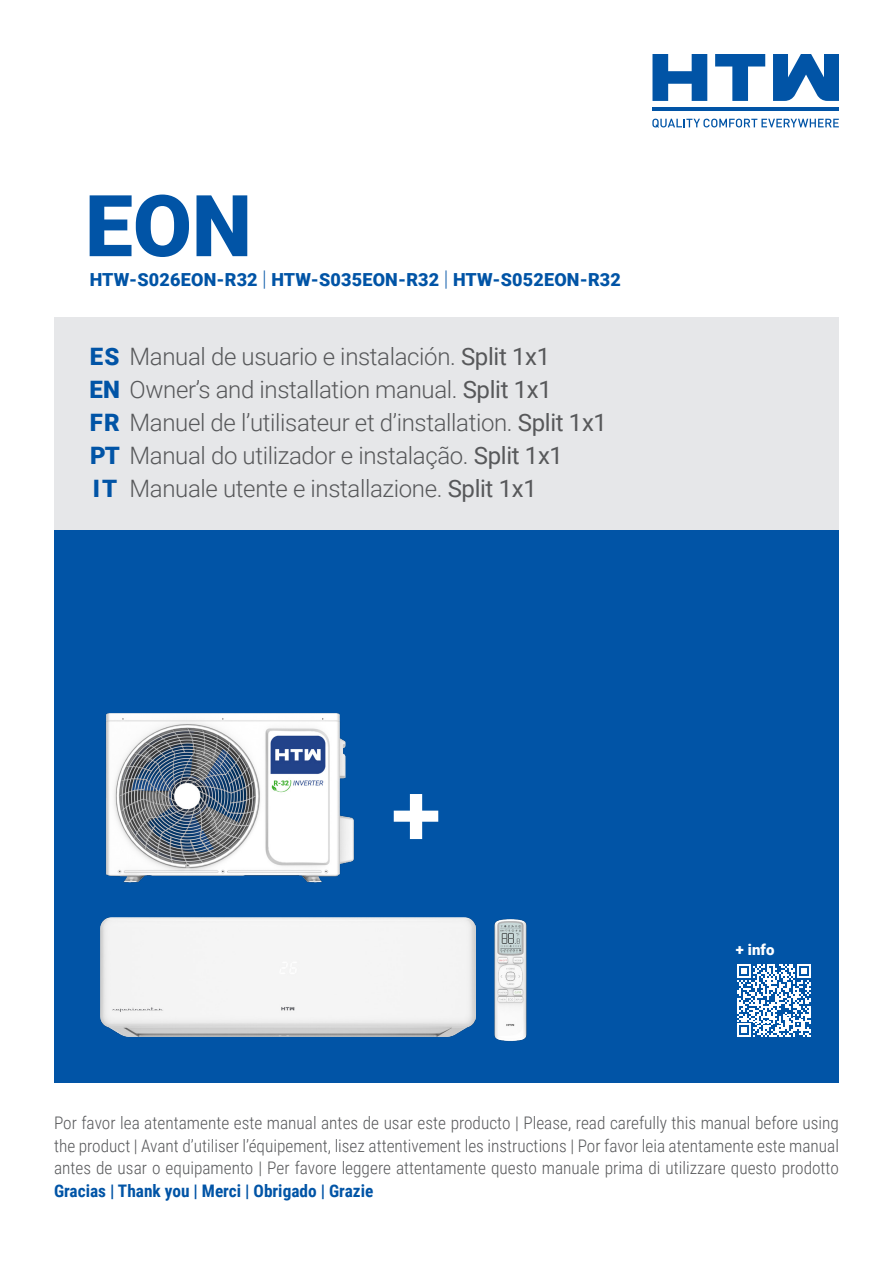
<style>
.page{position:relative;width:893px;height:1263px;background:#fff}
.page>*{position:absolute;margin:0;border:0;box-sizing:border-box;transform-origin:0 0}
.Big_Data_63_60{font:700 87px "Roboto";color:#fff;scale:1.05 1}
.Big_Data_63_60-2{font:900 85.5px "Roboto";color:#0154a6}
.Big_Data_63_60-3{font:300 24px "Roboto";letter-spacing:-.015em;color:#57585a}
.Big_Data_63_60-4{font:900 24px "Roboto";color:#0154a6}
.Big_Data_63_60-5{font:900 18px "Roboto";letter-spacing:.01em;color:#0154a6}
.t1{font:300 17.25px/22.5px "Roboto Condensed";color:#57585a;text-align:justify}
.Big_Data_63_60-6{font:900 15px "Roboto";color:#fff}
.s1{font-weight:300;font-size:21.6px}
.s2{font-weight:900;color:#0154a6}
.s3{font-weight:400}
.s4{font-weight:700;color:#0154a6}
</style>
<div class="page">
<div style="left:54px;top:530px;width:785px;height:553px;background:#0154a6"></div>
<div style="left:54px;top:317px;width:785px;height:213px;background:#e6e7e9"></div>
<img style="left:101px;top:917px;width:375px;height:119px">
<img style="left:105px;top:713px;width:249px;height:170px">
<img style="left:494px;top:919px;width:33px;height:123px">
<svg style="left:715px;top:54px;width:50px;height:47px"></svg>
<svg style="left:652px;top:54px;width:55px;height:47px"></svg>
<svg style="left:773px;top:54px;width:66px;height:47px"></svg>
<hr style="left:652px;top:107px;width:187px;height:3px;background:#0154a6">
<svg style="left:652px;top:119px;width:187px;height:9px"></svg>
<svg style="left:737px;top:964px;width:74px;height:73px"></svg>
<p class="Big_Data_63_60-2" style="left:85px;top:166px;width:168px">EON</p>
<p class="Big_Data_63_60-5" style="left:90px;top:267px;width:533px">HTW-S026EON-R32 <span class="s1">|</span> HTW-S035EON-R32 <span class="s1">|</span> HTW-S052EON-R32</p>
<p class="Big_Data_63_60-3" style="left:90px;top:339px;width:462px"><span class="s2">ES</span> Manual de usuario e instalación. <span class="s3">Split 1x1</span></p>
<p class="Big_Data_63_60-3" style="left:90px;top:372px;width:464px"><span class="s2">EN</span> Owner’s and installation manual. <span class="s3">Split 1x1</span></p>
<p class="Big_Data_63_60-3" style="left:90px;top:405px;width:519px"><span class="s2">FR</span> Manuel de l’utilisateur et d’installation. <span class="s3">Split 1x1</span></p>
<p class="Big_Data_63_60-3" style="left:90px;top:438px;width:474px"><span class="s2">PT</span> Manual do utilizador e instalação. <span class="s3">Split 1x1</span></p>
<p class="Big_Data_63_60-4" style="left:93px;top:471px;width:26px">IT</p>
<p class="Big_Data_63_60-3" style="left:130px;top:471px;width:409px">Manuale utente e installazione. <span class="s3">Split 1x1</span></p>
<p class="Big_Data_63_60" style="left:391px;top:753px;width:49px">+</p>
<p class="Big_Data_63_60-6" style="left:736px;top:939px;width:40px">+ info</p>
<p class="t1" style="left:54px;top:1111px;width:786px">Por favor lea atentamente este manual antes de usar este producto | Please, read carefully this manual before using the product | Avant d’utiliser l’équipement, lisez attentivement les instructions | Por favor leia atentamente este manual antes de usar o equipamento | Per favore leggere attentamente questo manuale prima di utilizzare questo prodotto <span class="s4">Gracias | Thank you | Merci | Obrigado | Grazie</span></p>
</div>
